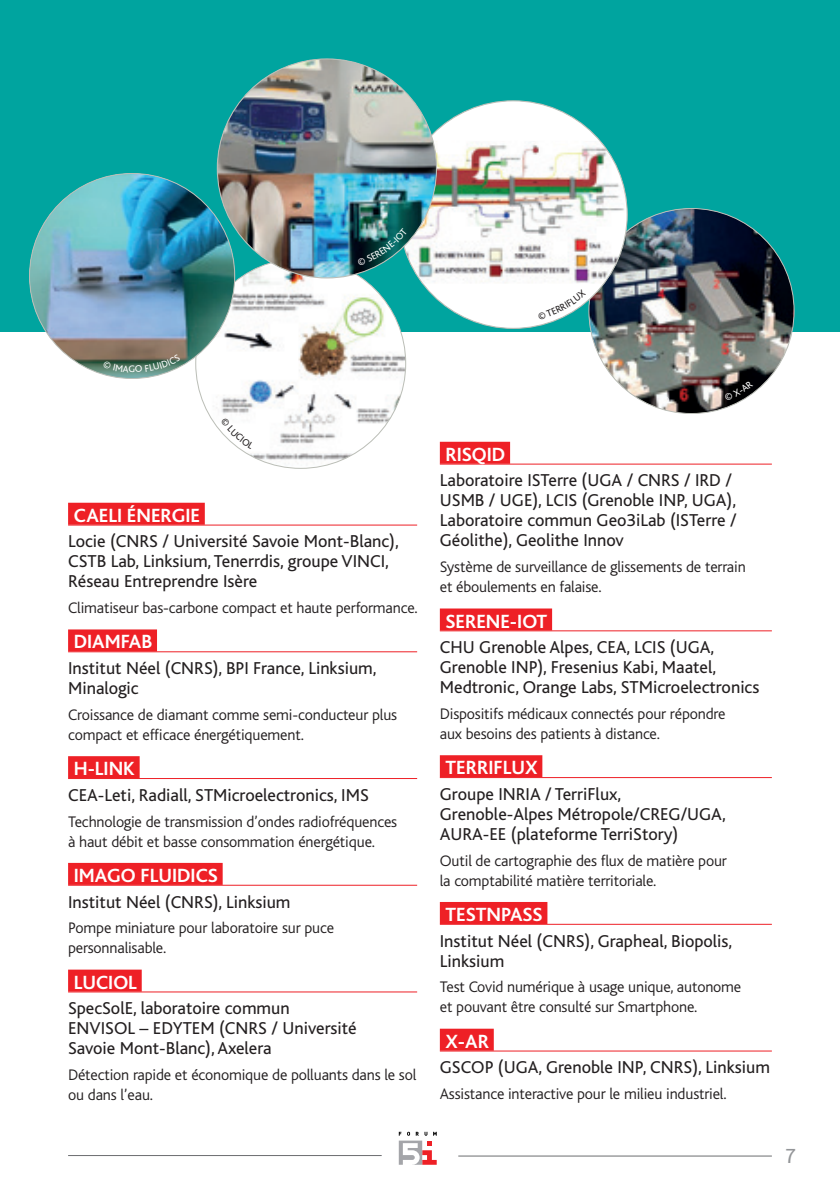
<style>
.page{position:relative;width:840px;height:1191px;background:#fff}
.page>*{position:absolute;margin:0;border:0;box-sizing:border-box;transform-origin:0 0}
._3-PROJET_NOM{font:700 20px "Bliss";color:#fff}
.t1{font:20px "A Bee Zee";color:#939598}
._3-PROJET_LABO{font:18px/20px "Bliss";color:#231f20}
._3-PROJET_TEXTE{font:300 16px/20px "Bliss";letter-spacing:-.01em;color:#231f20}
._3-PROJET_LABO-2{font:300 16px "Bliss";letter-spacing:-.01em;color:#231f20}
</style>
<div class="page">
<svg style="left:398px;top:1131px;width:38px;height:33px"></svg>
<hr style="left:68px;top:1155px;width:313px;height:1px;background:#6c6d70">
<hr style="left:458px;top:1155px;width:313px;height:1px;background:#6c6d70">
<div style="left:0;top:0;width:839px;height:332px;background:#00a49f"></div>
<img style="left:588px;top:208px;width:205px;height:205px;border-radius:102px">
<img style="left:196px;top:258px;width:209px;height:210px;border-radius:105px">
<div style="left:399px;top:101px;width:227px;height:227px;background:#fff;border-radius:50%"></div>
<img style="left:407px;top:141px;width:219px;height:142px">
<img style="left:217px;top:59px;width:219px;height:219px;border-radius:109px">
<hr style="left:439px;top:463px;width:332px;height:1px;background:#ee2026">
<div style="left:439px;top:442px;width:71px;height:22px;background:#ee2026"></div>
<hr style="left:439px;top:630px;width:332px;height:1px;background:#ee2026">
<div style="left:439px;top:608px;width:112px;height:22px;background:#ee2026"></div>
<hr style="left:439px;top:777px;width:332px;height:1px;background:#ee2026">
<div style="left:439px;top:755px;width:103px;height:22px;background:#ee2026"></div>
<hr style="left:439px;top:923px;width:332px;height:1px;background:#ee2026">
<div style="left:439px;top:902px;width:108px;height:22px;background:#ee2026"></div>
<hr style="left:439px;top:1050px;width:332px;height:1px;background:#ee2026">
<div style="left:439px;top:1028px;width:54px;height:22px;background:#ee2026"></div>
<hr style="left:68px;top:524px;width:349px;height:1px;background:#ee2026">
<div style="left:68px;top:503px;width:137px;height:22px;background:#ee2026"></div>
<hr style="left:68px;top:651px;width:349px;height:1px;background:#ee2026">
<div style="left:68px;top:629px;width:89px;height:22px;background:#ee2026"></div>
<hr style="left:68px;top:778px;width:349px;height:1px;background:#ee2026">
<div style="left:68px;top:756px;width:71px;height:22px;background:#ee2026"></div>
<hr style="left:68px;top:884px;width:349px;height:1px;background:#ee2026">
<div style="left:68px;top:863px;width:154px;height:22px;background:#ee2026"></div>
<hr style="left:68px;top:991px;width:349px;height:1px;background:#ee2026">
<div style="left:68px;top:969px;width:74px;height:22px;background:#ee2026"></div>
<img style="left:30px;top:173px;width:204px;height:205px;border-radius:102px">
<svg style="left:661px;top:396px;width:8px;height:8px"></svg>
<svg style="left:724px;top:380px;width:28px;height:21px"></svg>
<svg style="left:221px;top:418px;width:33px;height:31px"></svg>
<svg style="left:557px;top:301px;width:29px;height:18px"></svg>
<svg style="left:357px;top:228px;width:50px;height:38px;background:#1b605f"></svg>
<svg style="left:103px;top:354px;width:77px;height:18px"></svg>
<p class="_3-PROJET_NOM" style="left:74px;top:505px;width:128px">CAELI ÉNERGIE</p>
<p class="_3-PROJET_LABO" style="left:68px;top:532px;width:332px">Locie (CNRS / Université Savoie Mont-Blanc),<br>CSTB Lab, Linksium, Tenerrdis, groupe VINCI,<br>Réseau Entreprendre Isère</p>
<p class="_3-PROJET_LABO-2" style="left:68px;top:599px;width:351px">Climatiseur bas-carbone compact et haute performance.</p>
<p class="_3-PROJET_NOM" style="left:74px;top:631px;width:80px">DIAMFAB</p>
<p class="_3-PROJET_LABO" style="left:68px;top:658px;width:310px">Institut Néel (CNRS), BPI France, Linksium,<br>Minalogic</p>
<p class="_3-PROJET_TEXTE" style="left:68px;top:705px;width:330px">Croissance de diamant comme semi-conducteur plus compact et efficace énergétiquement.</p>
<p class="_3-PROJET_NOM" style="left:74px;top:758px;width:63px">H-LINK</p>
<p class="_3-PROJET_LABO" style="left:68px;top:785px;width:302px">CEA-Leti, Radiall, STMicroelectronics, IMS</p>
<p class="_3-PROJET_TEXTE" style="left:68px;top:811px;width:330px">Technologie de transmission d’ondes radiofréquences à haut débit et basse consommation énergétique.</p>
<p class="_3-PROJET_NOM" style="left:74px;top:865px;width:145px">IMAGO FLUIDICS</p>
<p class="_3-PROJET_LABO" style="left:68px;top:892px;width:224px">Institut Néel (CNRS), Linksium</p>
<p class="_3-PROJET_TEXTE" style="left:68px;top:918px;width:267px">Pompe miniature pour laboratoire sur puce personnalisable.</p>
<p class="_3-PROJET_NOM" style="left:74px;top:971px;width:65px">LUCIOL</p>
<p class="_3-PROJET_LABO" style="left:68px;top:998px;width:290px">SpecSolE, laboratoire commun<br>ENVISOL – EDYTEM (CNRS / Université<br>Savoie Mont-Blanc), Axelera</p>
<p class="_3-PROJET_TEXTE" style="left:68px;top:1065px;width:349px">Détection rapide et économique de polluants dans le sol ou dans l’eau.</p>
<p class="_3-PROJET_NOM" style="left:445px;top:444px;width:61px">RISQID</p>
<p class="_3-PROJET_LABO" style="left:439px;top:471px;width:298px">Laboratoire ISTerre (UGA / CNRS / IRD / USMB / UGE), LCIS (Grenoble INP, UGA), Laboratoire commun Geo3iLab (ISTerre / Géolithe), Geolithe Innov</p>
<p class="_3-PROJET_TEXTE" style="left:439px;top:557px;width:307px">Système de surveillance de glissements de terrain et éboulements en falaise.</p>
<p class="_3-PROJET_NOM" style="left:445px;top:610px;width:103px">SERENE-IOT</p>
<p class="_3-PROJET_LABO" style="left:439px;top:637px;width:321px">CHU Grenoble Alpes, CEA, LCIS (UGA,<br>Grenoble INP), Fresenius Kabi, Maatel,<br>Medtronic, Orange Labs, STMicroelectronics</p>
<p class="_3-PROJET_TEXTE" style="left:439px;top:704px;width:287px">Dispositifs médicaux connectés pour répondre aux besoins des patients à distance.</p>
<p class="_3-PROJET_NOM" style="left:445px;top:757px;width:93px">TERRIFLUX</p>
<p class="_3-PROJET_LABO" style="left:439px;top:784px;width:287px">Groupe INRIA / TerriFlux,<br>Grenoble-Alpes Métropole/CREG/UGA,<br>AURA-EE (plateforme TerriStory)</p>
<p class="_3-PROJET_TEXTE" style="left:439px;top:850px;width:288px">Outil de cartographie des flux de matière pour la comptabilité matière territoriale.</p>
<p class="_3-PROJET_NOM" style="left:445px;top:904px;width:99px">TESTNPASS</p>
<p class="_3-PROJET_LABO" style="left:439px;top:931px;width:294px">Institut Néel (CNRS), Grapheal, Biopolis,<br>Linksium</p>
<p class="_3-PROJET_TEXTE" style="left:439px;top:977px;width:303px">Test Covid numérique à usage unique, autonome et pouvant être consulté sur Smartphone.</p>
<p class="_3-PROJET_NOM" style="left:445px;top:1030px;width:45px">X-AR</p>
<p class="_3-PROJET_LABO" style="left:439px;top:1057px;width:331px">GSCOP (UGA, Grenoble INP, CNRS), Linksium</p>
<p class="_3-PROJET_TEXTE" style="left:439px;top:1084px;width:288px">Assistance interactive pour le milieu industriel.</p>
<p class="t1" style="left:784px;top:1144px;width:13px">7</p>
</div>
